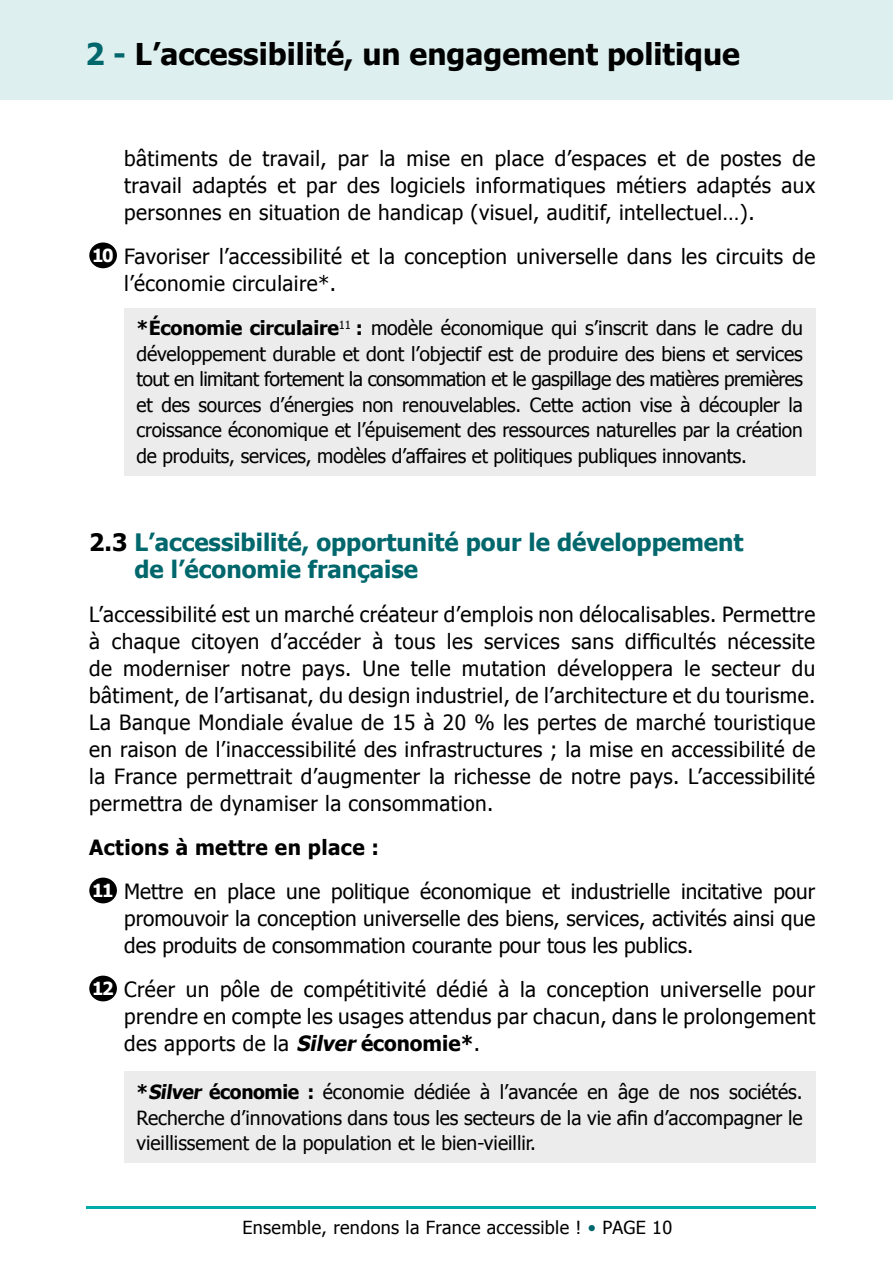
<style>
.page{position:relative;width:893px;height:1263px;background:#fff}
.page>*{position:absolute;margin:0;border:0;box-sizing:border-box;transform-origin:0 0}
.t1{font:700 30px "Tahoma";color:#000}
.t2{font:700 24px/27px "Tahoma";color:#00676c}
.t3{font:21px/27px "Tahoma";letter-spacing:.02em;color:#000;text-align:justify}
.t4{font:21px/44px "Tahoma";color:#000}
.t5{font:19.5px/25.5px "Tahoma";letter-spacing:-.005em;color:#000;text-align:justify}
.t6{font:18px "Tahoma";letter-spacing:.02em;color:#000}
.s1{color:#00676c}
.s2{font-weight:700;font-size:18px;color:#fff}
.s3{font-weight:700}
.s4{color:#000}
.s5{font-weight:700;font-style:italic}
</style>
<div class="page">
<div style="left:89px;top:242px;width:28px;height:26px;background:#000;border-radius:50%"></div>
<div style="left:89px;top:878px;width:28px;height:25px;background:#000;border-radius:50%"></div>
<div style="left:89px;top:976px;width:28px;height:25px;background:#000;border-radius:50%"></div>
<hr style="left:86px;top:1206px;width:729px;height:3px;background:#00aca8">
<div style="left:0;top:0;width:893px;height:99px;background:#deefef"></div>
<div style="left:124px;top:308px;width:692px;height:168px;background:#ececed"></div>
<div style="left:124px;top:1072px;width:691px;height:91px;background:#ececed"></div>
<h1 class="t1" style="left:85px;top:34px;width:656px"><span class="s1">2 -</span> L’accessibilité, un engagement politique</h1>
<p class="t3" style="left:124px;top:144px;width:692px">bâtiments de travail, par la mise en place d’espaces et de postes de travail adaptés et par des logiciels informatiques métiers adaptés aux personnes en situation de handicap (visuel, auditif, intellectuel…).</p>
<p class="t3" style="left:124px;top:242px;width:692px;text-indent:-32px"><span class="s2">10</span> Favoriser l’accessibilité et la conception universelle dans les circuits de l’économie circulaire*.</p>
<p class="t5" style="left:137px;top:315px;width:668px"><span class="s3">*Économie circulaire</span><sup>11</sup> <span class="s3">:</span> modèle économique qui s’inscrit dans le cadre du développement durable et dont l’objectif est de produire des biens et services tout en limitant fortement la consommation et le gaspillage des matières premières et des sources d’énergies non renouvelables. Cette action vise à découpler la croissance économique et l’épuisement des ressources naturelles par la création de produits, services, modèles d’affaires et politiques publiques innovants.</p>
<p class="t2" style="left:134px;top:527px;width:611px;text-indent:-45px"><span class="s4">2.3</span> L’accessibilité, opportunité pour le développement de l’économie française</p>
<p class="t3" style="left:89px;top:600px;width:727px">L’accessibilité est un marché créateur d’emplois non délocalisables. Permettre à chaque citoyen d’accéder à tous les services sans difficultés nécessite de moderniser notre pays. Une telle mutation développera le secteur du bâtiment, de l’artisanat, du design industriel, de l’architecture et du tourisme.<br>La Banque Mondiale évalue de 15 à 20 % les pertes de marché touristique en raison de l’inaccessibilité des infrastructures ; la mise en accessibilité de la France permettrait d’augmenter la richesse de notre pays. L’accessibilité permettra de dynamiser la consommation.</p>
<p class="t4" style="left:89px;top:824px;width:727px"><span class="s3">Actions à mettre en place :<br></span><span class="s2">11</span> Mettre en place une politique économique et industrielle incitative pour</p>
<p class="t4" style="left:124px;top:904px;width:692px;line-height:27px">promouvoir la conception universelle des biens, services, activités ainsi que des produits de consommation courante pour tous les publics.</p>
<p class="t3" style="left:124px;top:975px;width:693px;text-indent:-32px"><span class="s2">12</span> Créer un pôle de compétitivité dédié à la conception universelle pour prendre en compte les usages attendus par chacun, dans le prolongement des apports de la <span class="s5">Silver</span> <span class="s3">économie*</span>.</p>
<p class="t5" style="left:136px;top:1079px;width:668px"><span class="s3">*Silver économie :</span> économie dédiée à l’avancée en âge de nos sociétés.<br>Recherche d’innovations dans tous les secteurs de la vie afin d’accompagner le vieillissement de la population et le bien-vieillir.</p>
<p class="t6" style="left:242px;top:1215px;width:431px">Ensemble, rendons la France accessible ! <span class="s1">•</span> PAGE 10</p>
</div>
